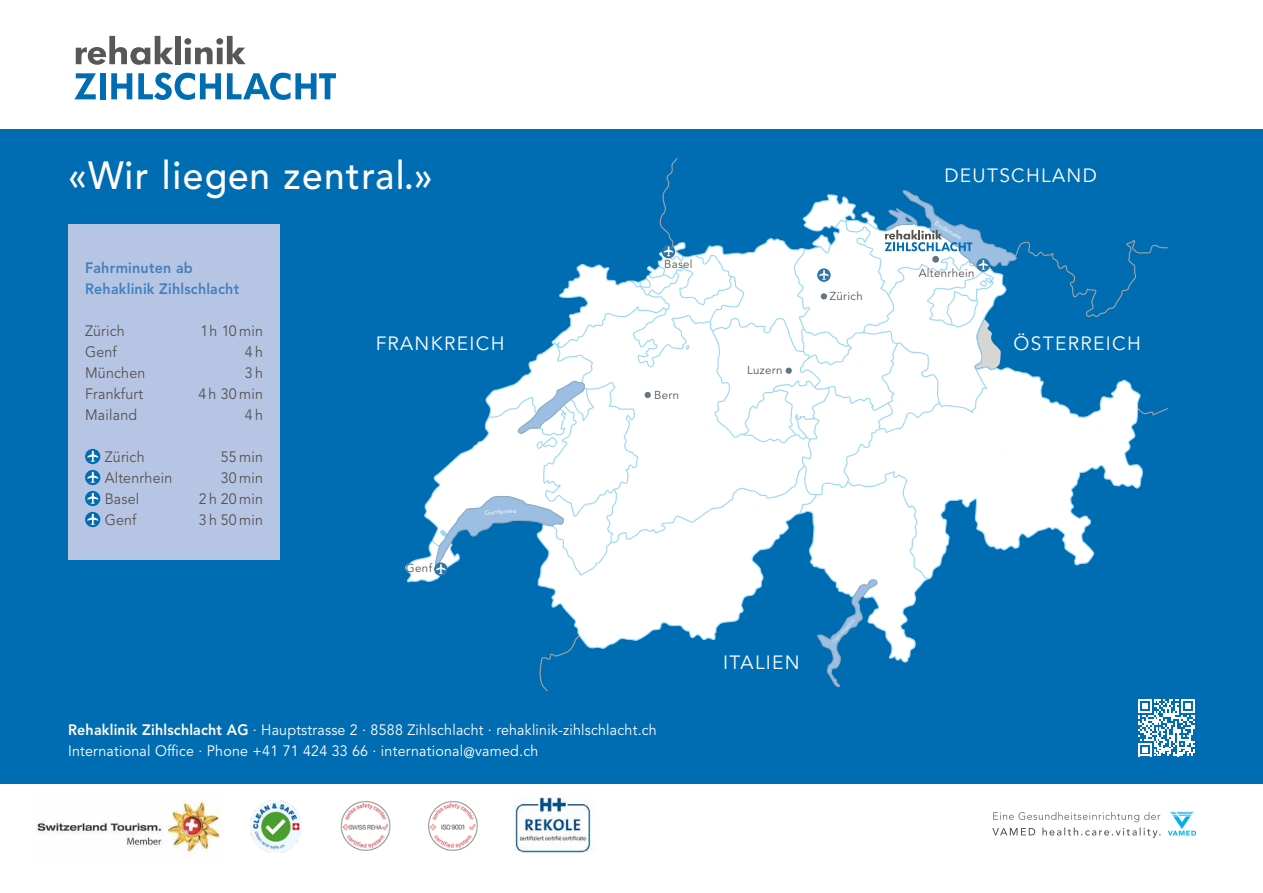
<style>
.page{position:relative;width:1263px;height:893px;background:#fff}
.page>*{position:absolute;margin:0;border:0;box-sizing:border-box;transform-origin:0 0}
.t1{font:500 39px "Avenir LT Pro";letter-spacing:.04em;color:#fff;scale:.95 1}
.t2{font:19.05px "Avenir LT Pro";letter-spacing:.07em;color:#fff}
.t3{font:15px/21px "Avenir LT Pro";letter-spacing:.015em;color:#fff;scale:.95 1}
.t4{font:15px "Avenir LT Pro";letter-spacing:.015em;color:#55524e;scale:.95 1}
.t5{font:800 15px/21px "Avenir LT Pro";letter-spacing:.015em;color:#4380be;scale:.95 1}
.t6{font:11.4px "Avenir LT Pro";letter-spacing:.03em;color:#55524e}
.t7{font:6.45px "Avenir LT Pro";color:#fff}
.s1{font-weight:800}
</style>
<div class="page">
<div style="left:0;top:128px;width:1263px;height:656px;background:#006db2"></div>
<svg style="left:1016px;top:370px;width:126px;height:196px;fill:#fff"></svg>
<svg style="left:405px;top:190px;width:611px;height:498px"></svg>
<div style="left:68px;top:225px;width:212px;height:335px;background:#b7c5e5"></div>
<svg style="left:85px;top:449px;width:15px;height:15px"></svg>
<svg style="left:87px;top:451px;width:11px;height:11px"></svg>
<svg style="left:85px;top:470px;width:15px;height:15px"></svg>
<svg style="left:87px;top:472px;width:11px;height:11px"></svg>
<svg style="left:85px;top:491px;width:15px;height:15px"></svg>
<svg style="left:87px;top:493px;width:11px;height:11px"></svg>
<svg style="left:85px;top:512px;width:15px;height:15px"></svg>
<svg style="left:87px;top:514px;width:11px;height:11px"></svg>
<svg style="left:992px;top:812px;width:168px;height:26px"></svg>
<svg style="left:1168px;top:812px;width:28px;height:23px"></svg>
<img style="left:250px;top:801px;width:51px;height:51px">
<img style="left:36px;top:801px;width:184px;height:57px">
<svg style="left:76px;top:36px;width:97px;height:29px"></svg>
<div style="left:175px;top:36px;width:6px;height:28px;background:#575855"></div>
<svg style="left:184px;top:36px;width:62px;height:28px"></svg>
<svg style="left:74px;top:73px;width:22px;height:26px"></svg>
<div style="left:100px;top:73px;width:5px;height:26px;background:#006db2"></div>
<svg style="left:111px;top:73px;width:21px;height:26px"></svg>
<svg style="left:138px;top:73px;width:83px;height:27px"></svg>
<svg style="left:227px;top:73px;width:109px;height:27px"></svg>
<img style="left:514px;top:797px;width:81px;height:57px">
<img style="left:340px;top:801px;width:138px;height:50px">
<svg style="left:1138px;top:699px;width:57px;height:57px"></svg>
<h1 class="t1" style="left:68px;top:152px;width:385px">«Wir liegen zentral.»</h1>
<p class="t5" style="left:85px;top:257px;width:164px">Fahrminuten ab<br>Rehaklinik Zihlschlacht</p>
<p class="t4" style="left:85px;top:322px;width:43px">Zürich</p>
<p class="t4" style="left:201px;top:322px;width:67px">1h 10 min</p>
<p class="t4" style="left:85px;top:343px;width:35px">Genf</p>
<p class="t4" style="left:245px;top:343px;width:21px">4h</p>
<p class="t4" style="left:85px;top:364px;width:65px">München</p>
<p class="t4" style="left:245px;top:364px;width:21px">3h</p>
<p class="t4" style="left:85px;top:385px;width:63px">Frankfurt</p>
<p class="t4" style="left:198px;top:385px;width:70px">4 h 30 min</p>
<p class="t4" style="left:85px;top:406px;width:56px">Mailand</p>
<p class="t4" style="left:245px;top:406px;width:21px">4h</p>
<p class="t4" style="left:105px;top:448px;width:43px">Zürich</p>
<p class="t4" style="left:221px;top:448px;width:46px">55 min</p>
<p class="t4" style="left:105px;top:469px;width:73px">Altenrhein</p>
<p class="t4" style="left:221px;top:469px;width:46px">30 min</p>
<p class="t4" style="left:105px;top:490px;width:38px">Basel</p>
<p class="t4" style="left:199px;top:490px;width:69px">2 h 20 min</p>
<p class="t4" style="left:105px;top:511px;width:35px">Genf</p>
<p class="t4" style="left:199px;top:511px;width:69px">3 h 50 min</p>
<p class="t2" style="left:375px;top:332px;width:130px">FRANKREICH</p>
<p class="t6" style="left:406px;top:562px;width:28px">Genf</p>
<p class="t7" style="left:485px;top:509px;width:33px;rotate:-5deg">Genfersee</p>
<p class="t6" style="left:664px;top:257px;width:30px">Basel</p>
<p class="t6" style="left:654px;top:388px;width:27px">Bern</p>
<p class="t3" style="left:68px;top:720px;width:621px"><span class="s1">Rehaklinik Zihlschlacht AG</span> ∙ Hauptstrasse 2 ∙ 8588 Zihlschlacht ∙ rehaklinik-zihlschlacht.ch<br>International Office ∙ Phone +41 71 424 33 66 ∙ international@vamed.ch</p>
<p class="t6" style="left:747px;top:363px;width:37px">Luzern</p>
<p class="t6" style="left:830px;top:290px;width:34px">Zürich</p>
<p class="t2" style="left:723px;top:651px;width:78px">ITALIEN</p>
<p class="t2" style="left:944px;top:164px;width:154px">DEUTSCHLAND</p>
<p class="t7" style="left:937px;top:219px;width:32px;rotate:31deg">Bodensee</p>
<p class="t6" style="left:919px;top:266px;width:57px">Altenrhein</p>
<p class="t2" style="left:1014px;top:332px;width:129px">ÖSTERREICH</p>
</div>
